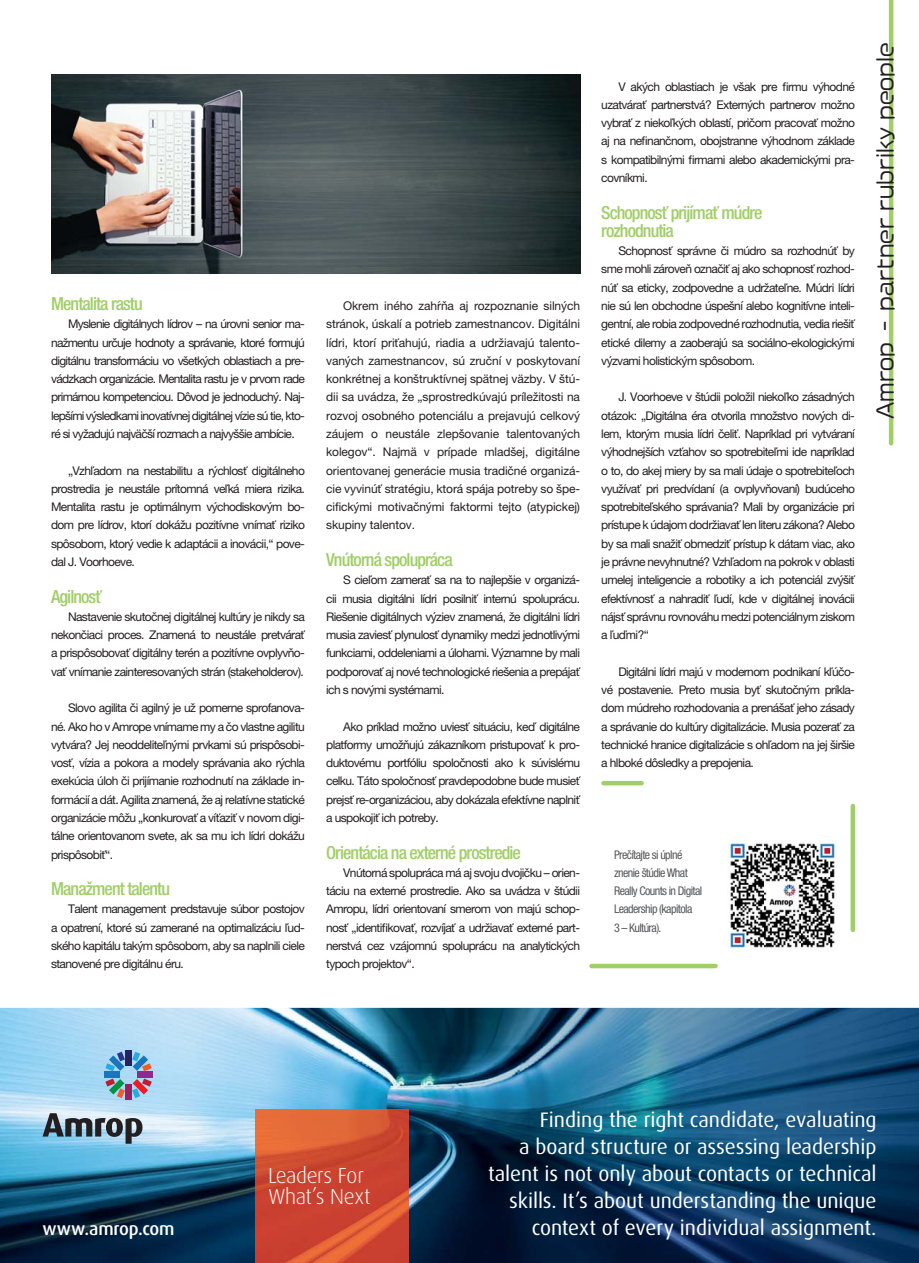
<style>
.page{position:relative;width:919px;height:1263px;background:#fff}
.page>*{position:absolute;margin:0;border:0;box-sizing:border-box;transform-origin:0 0}
.t1{font:300 21.6px/21.6px "Dax Pro";letter-spacing:-.015em;color:#fff}
.t2{font:21px/27px "Dax Pro";color:#fff;text-align:right}
.t3{font:21px "VDL Mega Maru Regular 90 pv RKSJ H";color:#231f20}
.t4{font:500 condensed 18px/18.3px "Helvetica Neue LT Pro";letter-spacing:-.05em;color:#a0ce67}
.t5{font:500 18px "Dax Pro";letter-spacing:-.01em;color:#fff}
.t6{font:12px/18.3px "Helvetica Neue LT Pro";letter-spacing:-.05em;color:#231f20;text-align:justify}
.t7{font:condensed 12px/18.3px "Helvetica Neue LT Pro";letter-spacing:-.05em;color:#58595b}
</style>
<div class="page">
<div style="left:888px;top:0;width:5px;height:443px;background:#a0ce67"></div>
<hr style="left:603px;top:781px;width:38px;height:4px;background:#a0ce67">
<img style="left:0;top:1008px;width:918px;height:255px">
<img style="left:255px;top:1110px;width:153px;height:153px">
<div style="left:125px;top:1050px;width:7px;height:16px;background:#262261"></div>
<div style="left:125px;top:1084px;width:7px;height:15px;background:#9e1e62"></div>
<div style="left:104px;top:1072px;width:16px;height:6px;background:#1b75bc"></div>
<div style="left:137px;top:1072px;width:16px;height:6px;background:#91278f"></div>
<svg style="left:105px;top:1052px;width:20px;height:19px"></svg>
<svg style="left:132px;top:1078px;width:20px;height:20px"></svg>
<svg style="left:105px;top:1078px;width:20px;height:20px"></svg>
<svg style="left:132px;top:1052px;width:20px;height:19px"></svg>
<svg style="left:43px;top:1113px;width:99px;height:31px;background:#7b909e"></svg>
<hr style="left:591px;top:964px;width:124px;height:4px;background:#a0ce67">
<div style="left:850px;top:806px;width:5px;height:124px;background:#a0ce67"></div>
<img style="left:727px;top:840px;width:109px;height:110px">
<img style="left:51px;top:74px;width:529px;height:199px">
<h3 class="t4" style="left:51px;top:297px;width:93px">Mentalita rastu</h3>
<p class="t6" style="left:51px;top:316px;width:255px;text-indent:17px">Myslenie digitálnych lídrov – na úrovni senior ma&shy;nažmentu určuje hodnoty a správanie, ktoré formujú digitálnu transformáciu vo všetkých oblastiach a pre&shy;vádzkach organizácie. Mentalita rastu je v prvom rade primárnou kompetenciou. Dôvod je jednoduchý. Naj&shy;lepšími výsledkami inovatívnej digitálnej vízie sú tie, kto&shy;ré si vyžadujú najväčší rozmach a najvyššie ambície.</p>
<p class="t6" style="left:51px;top:463px;width:255px;text-indent:17px">„Vzhľadom na nestabilitu a rýchlosť digitálneho prostredia je neustále prítomná veľká miera rizika.<br>Mentalita rastu je optimálnym východiskovým bo&shy;dom pre lídrov, ktorí dokážu pozitívne vnímať riziko spôsobom, ktorý vedie k adaptácii a inovácii,“ pove&shy;dal J. Voorhoeve.</p>
<h3 class="t4" style="left:51px;top:589px;width:52px">Agilnosť</h3>
<p class="t6" style="left:51px;top:609px;width:255px;text-indent:17px">Nastavenie skutočnej digitálnej kultúry je nikdy sa nekončiaci proces. Znamená to neustále pretvárať a prispôsobovať digitálny terén a pozitívne ovplyvňo&shy;vať vnímanie zainteresovaných strán (stakeholderov).</p>
<p class="t6" style="left:51px;top:700px;width:255px;text-indent:17px">Slovo agilita či agilný je už pomerne sprofanova&shy;né. Ako ho v Amrope vnímame my a čo vlastne agilitu vytvára? Jej neoddeliteľnými prvkami sú prispôsobi&shy;vosť, vízia a pokora a modely správania ako rýchla exekúcia úloh či prijímanie rozhodnutí na základe in&shy;formácií a dát. Agilita znamená, že aj relatívne statické organizácie môžu „konkurovať a víťaziť v novom digi&shy;tálne orientovanom svete, ak sa mu ich lídri dokážu prispôsobiť“.</p>
<h3 class="t4" style="left:51px;top:882px;width:120px">Manažment talentu</h3>
<p class="t6" style="left:51px;top:901px;width:255px;text-indent:17px">Talent management predstavuje súbor postojov a opatrení, ktoré sú zamerané na optimalizáciu ľud&shy;ského kapitálu takým spôsobom, aby sa naplnili ciele stanovené pre digitálnu éru.</p>
<p class="t6" style="left:326px;top:298px;width:255px;text-indent:17px">Okrem iného zahŕňa aj rozpoznanie silných stránok, úskalí a potrieb zamestnancov. Digitálni lídri, ktorí priťahujú, riadia a udržiavajú talento&shy;vaných zamestnancov, sú zruční v poskytovaní konkrétnej a konštruktívnej spätnej väzby. V štú&shy;dii sa uvádza, že „sprostredkúvajú príležitosti na rozvoj osobného potenciálu a prejavujú celkový záujem o neustále zlepšovanie talentovaných kolegov“. Najmä v prípade mladšej, digitálne orientovanej generácie musia tradičné organizá&shy;cie vyvinúť stratégiu, ktorá spája potreby so špe&shy;cifickými motivačnými faktormi tejto (atypickej) skupiny talentov.</p>
<h3 class="t4" style="left:326px;top:553px;width:128px">Vnútorná spolupráca</h3>
<p class="t6" style="left:326px;top:572px;width:255px;text-indent:17px">S cieľom zamerať sa na to najlepšie v organizá&shy;cii musia digitálni lídri posilniť internú spoluprácu.<br>Riešenie digitálnych výziev znamená, že digitálni lídri musia zaviesť plynulosť dynamiky medzi jednotlivými funkciami, oddeleniami a úlohami. Významne by mali podporovať aj nové technologické riešenia a prepájať ich s novými systémami.</p>
<p class="t6" style="left:326px;top:719px;width:255px;text-indent:17px">Ako príklad možno uviesť situáciu, keď digitálne platformy umožňujú zákazníkom pristupovať k pro&shy;duktovému portfóliu spoločnosti ako k súvislému celku. Táto spoločnosť pravdepodobne bude musieť prejsť re-organizáciou, aby dokázala efektívne naplniť a uspokojiť ich potreby.</p>
<h3 class="t4" style="left:326px;top:845px;width:196px">Orientácia na externé prostredie</h3>
<p class="t6" style="left:326px;top:865px;width:255px;text-indent:17px">Vnútorná spolupráca má aj svoju dvojičku – orien&shy;táciu na externé prostredie. Ako sa uvádza v štúdii Amropu, lídri orientovaní smerom von majú schop&shy;nosť „identifikovať, rozvíjať a udržiavať externé part&shy;nerstvá cez vzájomnú spoluprácu na analytických typoch projektov“.</p>
<p class="t6" style="left:601px;top:79px;width:255px;text-indent:17px">V akých oblastiach je však pre firmu výhodné uzatvárať partnerstvá? Externých partnerov možno vybrať z niekoľkých oblastí, pričom pracovať možno aj na nefinančnom, obojstranne výhodnom základe s kompatibilnými firmami alebo akademickými pra&shy;covníkmi.</p>
<h3 class="t4" style="left:601px;top:205px;width:163px">Schopnosť prijímať múdre rozhodnutia</h3>
<p class="t6" style="left:601px;top:243px;width:255px;text-indent:17px">Schopnosť správne či múdro sa rozhodnúť by sme mohli zároveň označiť aj ako schopnosť rozhod&shy;núť sa eticky, zodpovedne a udržateľne. Múdri lídri nie sú len obchodne úspešní alebo kognitívne inteli&shy;gentní, ale robia zodpovedné rozhodnutia, vedia riešiť etické dilemy a zaoberajú sa sociálno-ekologickými výzvami holistickým spôsobom.</p>
<p class="t6" style="left:601px;top:389px;width:255px;text-indent:17px">J. Voorhoeve v štúdii položil niekoľko zásadných otázok: „Digitálna éra otvorila množstvo nových di&shy;lem, ktorým musia lídri čeliť. Napríklad pri vytváraní výhodnejších vzťahov so spotrebiteľmi ide napríklad o to, do akej miery by sa mali údaje o spotrebiteľoch využívať pri predvídaní (a ovplyvňovaní) budúceho spotrebiteľského správania? Mali by organizácie pri prístupe k údajom dodržiavať len literu zákona? Alebo by sa mali snažiť obmedziť prístup k dátam viac, ako je právne nevyhnutné? Vzhľadom na pokrok v oblasti umelej inteligencie a robotiky a ich potenciál zvýšiť efektívnosť a nahradiť ľudí, kde v digitálnej inovácii nájsť správnu rovnováhu medzi potenciálnym ziskom a ľuďmi?“</p>
<p class="t6" style="left:601px;top:664px;width:255px;text-indent:17px">Digitálni lídri majú v modernom podnikaní kľúčo&shy;vé postavenie. Preto musia byť skutočným príkla&shy;dom múdreho rozhodovania a prenášať jeho zásady a správanie do kultúry digitalizácie. Musia pozerať za technické hranice digitalizácie s ohľadom na jej širšie a hlboké dôsledky a prepojenia.</p>
<h2 class="t3" style="left:877px;top:419px;width:378px;rotate:-90deg">Amrop｠‒ partner rubriky people</h2>
<p class="t7" style="left:614px;top:847px;width:90px">Prečítajte si úplné znenie štúdie What<br>Really Counts in Digital<br>Leadership (kapitola<br>3 – Kultúra).</p>
<h1 class="t1" style="left:268px;top:1164px;width:104px">Leaders For<br>What’s Next</h1>
<h2 class="t2" style="left:488px;top:1108px;width:390px">Finding the right candidate, evaluating<br>a board structure or assessing leadership talent is not only about contacts or technical skills. It’s about understanding the unique</h2>
<h3 class="t5" style="left:43px;top:1218px;width:133px">www.amrop.com</h3>
<h2 class="t2" style="left:531px;top:1216px;width:346px">context of every individual assignment.</h2>
</div>
